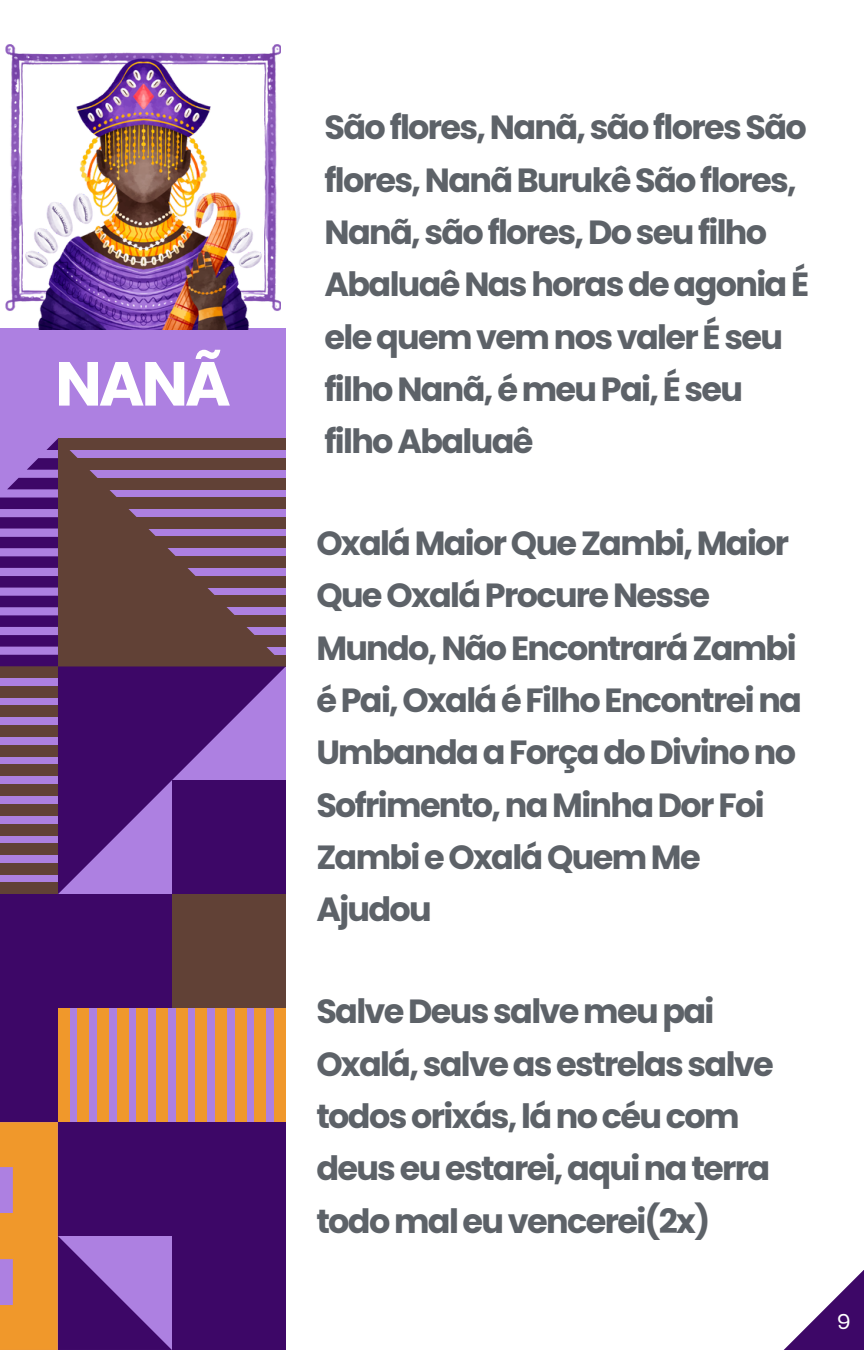
<style>
.page{position:relative;width:864px;height:1350px;background:#fff}
.page>*{position:absolute;margin:0;border:0;box-sizing:border-box;transform-origin:0 0}
.t1{font:700 62.1px "Poppins";color:#fff}
.t2{font:700 33.52px/52.2px "Poppins";letter-spacing:-.05em;color:#5d6268}
.t3{font:20.93px "Sanchez";color:#fff}
</style>
<div class="page">
<svg style="left:783px;top:1270px;width:81px;height:80px"></svg>
<div style="left:0;top:329px;width:286px;height:1021px;background:#ad80e1"></div>
<div style="left:274px;top:1008px;width:12px;height:114px;background:#f0982b"></div>
<div style="left:255px;top:1008px;width:11px;height:114px;background:#f0982b"></div>
<div style="left:235px;top:1008px;width:11px;height:114px;background:#f0982b"></div>
<div style="left:215px;top:1008px;width:12px;height:114px;background:#f0982b"></div>
<div style="left:196px;top:1008px;width:11px;height:114px;background:#f0982b"></div>
<div style="left:176px;top:1008px;width:11px;height:114px;background:#f0982b"></div>
<div style="left:156px;top:1008px;width:12px;height:114px;background:#f0982b"></div>
<div style="left:137px;top:1008px;width:11px;height:114px;background:#f0982b"></div>
<div style="left:117px;top:1008px;width:11px;height:114px;background:#f0982b"></div>
<div style="left:97px;top:1008px;width:12px;height:114px;background:#f0982b"></div>
<div style="left:77px;top:1008px;width:12px;height:114px;background:#f0982b"></div>
<div style="left:58px;top:1008px;width:12px;height:114px;background:#f0982b"></div>
<div style="left:58px;top:1122px;width:228px;height:114px;background:#3d0767"></div>
<div style="left:172px;top:1236px;width:114px;height:114px;background:#3d0767"></div>
<div style="left:172px;top:894px;width:114px;height:114px;background:#614136"></div>
<div style="left:58px;top:894px;width:114px;height:114px;background:#3d0767"></div>
<svg style="left:0;top:1122px;width:172px;height:228px"></svg>
<div style="left:0;top:883px;width:58px;height:11px;background:#614136"></div>
<div style="left:0;top:863px;width:58px;height:11px;background:#614136"></div>
<div style="left:0;top:843px;width:58px;height:12px;background:#614136"></div>
<div style="left:0;top:824px;width:58px;height:11px;background:#614136"></div>
<div style="left:0;top:804px;width:58px;height:12px;background:#614136"></div>
<div style="left:0;top:784px;width:58px;height:12px;background:#614136"></div>
<div style="left:0;top:765px;width:58px;height:11px;background:#614136"></div>
<div style="left:0;top:745px;width:58px;height:12px;background:#614136"></div>
<div style="left:0;top:725px;width:58px;height:12px;background:#614136"></div>
<div style="left:0;top:706px;width:58px;height:11px;background:#614136"></div>
<div style="left:0;top:686px;width:58px;height:12px;background:#614136"></div>
<div style="left:0;top:666px;width:58px;height:12px;background:#614136"></div>
<svg style="left:58px;top:666px;width:228px;height:228px;fill:#3d0767"></svg>
<div style="left:172px;top:780px;width:114px;height:114px;background:#3d0767"></div>
<svg style="left:58px;top:439px;width:228px;height:227px;fill:#614136"></svg>
<svg style="left:0;top:655px;width:58px;height:11px"></svg>
<svg style="left:0;top:635px;width:58px;height:12px"></svg>
<svg style="left:0;top:615px;width:58px;height:12px"></svg>
<svg style="left:0;top:596px;width:58px;height:11px"></svg>
<svg style="left:0;top:576px;width:58px;height:12px"></svg>
<svg style="left:0;top:556px;width:58px;height:12px"></svg>
<svg style="left:0;top:537px;width:58px;height:11px"></svg>
<svg style="left:0;top:517px;width:58px;height:12px"></svg>
<svg style="left:0;top:498px;width:58px;height:11px"></svg>
<svg style="left:7px;top:478px;width:51px;height:11px"></svg>
<svg style="left:27px;top:458px;width:31px;height:12px"></svg>
<svg style="left:46px;top:439px;width:12px;height:11px"></svg>
<div style="left:0;top:894px;width:58px;height:228px;background:#3d0767"></div>
<img style="left:5px;top:44px;width:276px;height:285px">
<p class="t1" style="left:55px;top:340px;width:177px">NANÃ</p>
<p class="t2" style="left:325px;top:102px;width:486px">São flores, Nanã, são flores São flores, Nanã Burukê São flores,<br>Nanã, são flores, Do seu filho<br>Abaluaê Nas horas de agonia É ele quem vem nos valer É seu filho Nanã, é meu Pai, É seu filho Abaluaê</p>
<h1 class="t2" style="left:316px;top:517px;width:487px">Oxalá Maior Que Zambi, Maior<br>Que Oxalá Procure Nesse<br>Mundo, Não Encontrará Zambi é Pai, Oxalá é Filho Encontrei na<br>Umbanda a Força do Divino no<br>Sofrimento, na Minha Dor Foi<br>Zambi e Oxalá Quem Me<br>Ajudou</h1>
<p class="t2" style="left:316px;top:985px;width:459px">Salve Deus salve meu pai<br>Oxalá, salve as estrelas salve todos orixás, lá no céu com deus eu estarei, aqui na terra todo mal eu vencerei(2x)</p>
<p class="t3" style="left:838px;top:1308px;width:14px">9</p>
</div>
